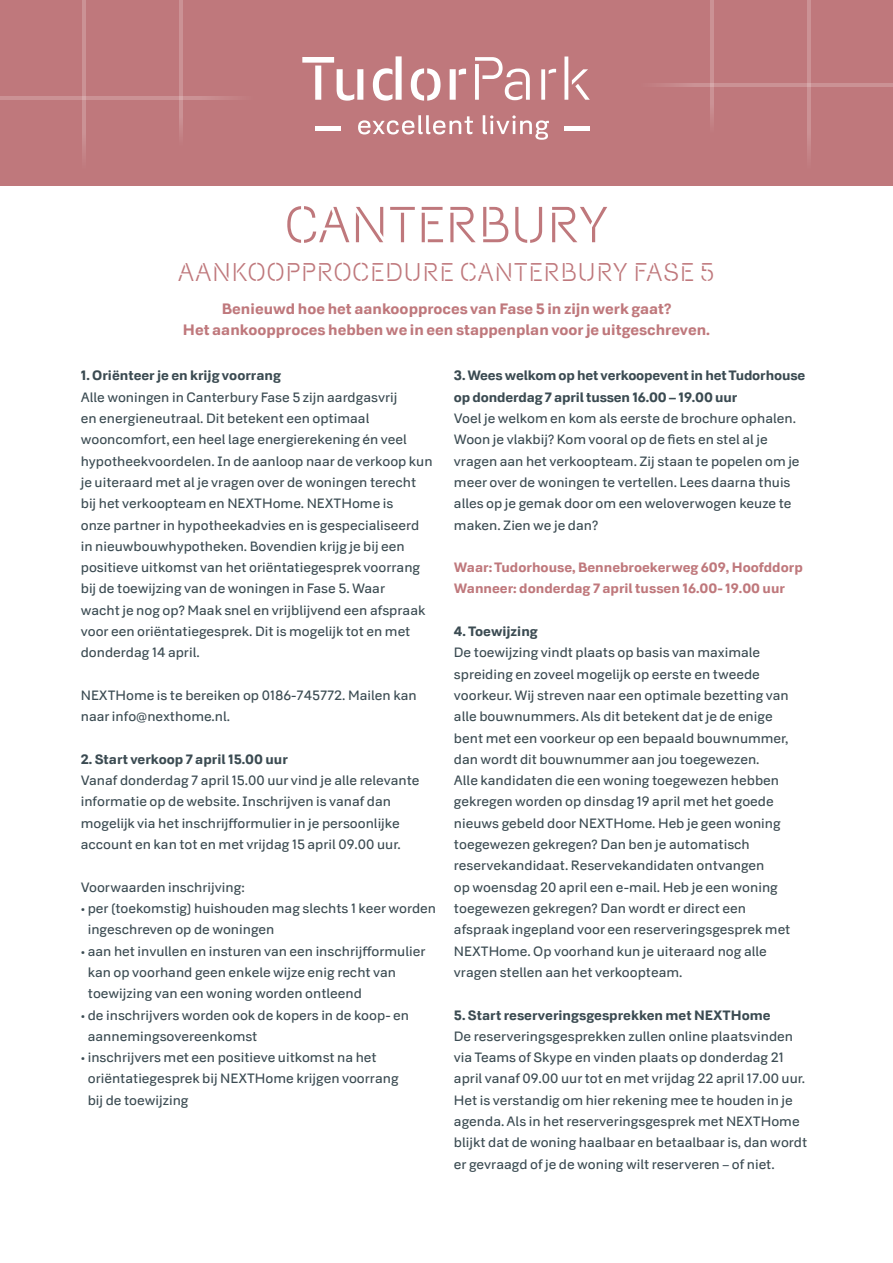
<style>
.page{position:relative;width:893px;height:1263px;background:#fff}
.page>*{position:absolute;margin:0;border:0;box-sizing:border-box;transform-origin:0 0}
.t1{font:300 50.55px "Doctrine Stencil";color:#bf787c}
.t2{font:300 25.5px "Doctrine Stencil";letter-spacing:.02em;color:#bf787c}
.t3{font:700 15px "Doctrine";color:#bf787c}
.t4{font:13.5px/21.3px "Doctrine";color:#3b4b52}
.t5{font:700 13.5px/21.3px "Doctrine";letter-spacing:-.005em;color:#3b4b52}
.t6{font:700 13.5px "Doctrine";color:#bf787c}
</style>
<div class="page">
<div style="left:0;top:0;width:893px;height:185px;background:#bf787c"></div>
<svg style="left:302px;top:57px;width:61px;height:44px"></svg>
<svg style="left:373px;top:56px;width:29px;height:45px"></svg>
<svg style="left:411px;top:68px;width:30px;height:33px"></svg>
<svg style="left:450px;top:69px;width:16px;height:31px"></svg>
<svg style="left:475px;top:57px;width:55px;height:43px"></svg>
<svg style="left:541px;top:69px;width:15px;height:31px"></svg>
<svg style="left:564px;top:57px;width:26px;height:43px"></svg>
<svg style="left:358px;top:115px;width:115px;height:19px"></svg>
<svg style="left:483px;top:115px;width:66px;height:25px"></svg>
<hr style="left:564px;top:126px;width:26px;height:4px;background:#fff">
<hr style="left:315px;top:126px;width:25px;height:4px;background:#fff">
<svg style="left:179px;top:0;width:4px;height:134px"></svg>
<svg style="left:710px;top:0;width:4px;height:122px"></svg>
<svg style="left:82px;top:0;width:4px;height:155px"></svg>
<svg style="left:807px;top:0;width:4px;height:155px"></svg>
<svg style="left:0;top:96px;width:232px;height:4px"></svg>
<hr style="left:629px;top:84px;width:264px;height:3px;background:#fff">
<p class="t1" style="left:284px;top:196px;width:326px">CANTERBURY</p>
<p class="t2" style="left:178px;top:258px;width:538px">AANKOOPPROCEDURE CANTERBURY FASE 5</p>
<p class="t3" style="left:222px;top:300px;width:451px">Benieuwd hoe het aankoopproces van Fase 5 in zijn werk gaat?</p>
<p class="t3" style="left:183px;top:321px;width:529px">Het aankoopproces hebben we in een stappenplan voor je uitgeschreven.</p>
<p class="t5" style="left:81px;top:365px;width:202px">1. Oriënteer je en krijg voorrang</p>
<p class="t4" style="left:81px;top:387px;width:353px">Alle woningen in Canterbury Fase 5 zijn aardgasvrij<br>en energieneutraal. Dit betekent een optimaal wooncomfort, een heel lage energierekening én veel hypotheekvoordelen. In de aanloop naar de verkoop kun je uiteraard met al je vragen over de woningen terecht bij het verkoopteam en NEXTHome. NEXTHome is<br>onze partner in hypotheekadvies en is gespecialiseerd in nieuwbouwhypotheken. Bovendien krijg je bij een positieve uitkomst van het oriëntatiegesprek voorrang bij de toewijzing van de woningen in Fase 5. Waar<br>wacht je nog op? Maak snel en vrijblijvend een afspraak voor een oriëntatiegesprek. Dit is mogelijk tot en met donderdag 14 april.</p>
<p class="t4" style="left:81px;top:685px;width:337px">NEXTHome is te bereiken op 0186-745772. Mailen kan naar info@nexthome.nl.</p>
<p class="t5" style="left:81px;top:749px;width:209px">2. Start verkoop 7 april 15.00 uur</p>
<p class="t4" style="left:81px;top:770px;width:340px">Vanaf donderdag 7 april 15.00 uur vind je alle relevante informatie op de website. Inschrijven is vanaf dan mogelijk via het inschrijfformulier in je persoonlijke account en kan tot en met vrijdag 15 april 09.00 uur.</p>
<p class="t4" style="left:81px;top:876px;width:165px">Voorwaarden inschrijving:</p>
<p class="t4" style="left:88px;top:898px;width:350px;text-indent:-7px">• per (toekomstig) huishouden mag slechts 1 keer worden ingeschreven op de woningen</p>
<p class="t4" style="left:88px;top:940px;width:339px;text-indent:-7px">• aan het invullen en insturen van een inschrijfformulier kan op voorhand geen enkele wijze enig recht van toewijzing van een woning worden ontleend</p>
<p class="t4" style="left:88px;top:1004px;width:323px;text-indent:-7px">• de inschrijvers worden ook de kopers in de koop- en aannemingsovereenkomst</p>
<p class="t4" style="left:88px;top:1047px;width:312px;text-indent:-7px">• inschrijvers met een positieve uitkomst na het oriëntatiegesprek bij NEXTHome krijgen voorrang bij de toewijzing</p>
<p class="t5" style="left:454px;top:365px;width:353px">3. Wees welkom op het verkoopevent in het Tudorhouse op donderdag 7 april tussen 16.00 – 19.00 uur</p>
<p class="t4" style="left:454px;top:408px;width:347px">Voel je welkom en kom als eerste de brochure ophalen.<br>Woon je vlakbij? Kom vooral op de fiets en stel al je vragen aan het verkoopteam. Zij staan te popelen om je meer over de woningen te vertellen. Lees daarna thuis alles op je gemak door om een weloverwogen keuze te maken. Zien we je dan?</p>
<p class="t6" style="left:454px;top:560px;width:350px">Waar: Tudorhouse, Bennebroekerweg 609, Hoofddorp</p>
<p class="t6" style="left:454px;top:581px;width:333px">Wanneer: donderdag 7 april tussen 16.00- 19.00 uur</p>
<p class="t5" style="left:454px;top:621px;width:85px">4. Toewijzing</p>
<p class="t4" style="left:454px;top:642px;width:338px">De toewijzing vindt plaats op basis van maximale spreiding en zoveel mogelijk op eerste en tweede voorkeur. Wij streven naar een optimale bezetting van alle bouwnummers. Als dit betekent dat je de enige bent met een voorkeur op een bepaald bouwnummer, dan wordt dit bouwnummer aan jou toegewezen.<br>Alle kandidaten die een woning toegewezen hebben gekregen worden op dinsdag 19 april met het goede nieuws gebeld door NEXTHome. Heb je geen woning toegewezen gekregen? Dan ben je automatisch reservekandidaat. Reservekandidaten ontvangen<br>op woensdag 20 april een e-mail. Heb je een woning toegewezen gekregen? Dan wordt er direct een afspraak ingepland voor een reserveringsgesprek met NEXTHome. Op voorhand kun je uiteraard nog alle vragen stellen aan het verkoopteam.</p>
<p class="t5" style="left:454px;top:1004px;width:318px">5. Start reserveringsgesprekken met NEXTHome</p>
<p class="t4" style="left:454px;top:1026px;width:355px">De reserveringsgesprekken zullen online plaatsvinden via Teams of Skype en vinden plaats op donderdag 21 april vanaf 09.00 uur tot en met vrijdag 22 april 17.00 uur.<br>Het is verstandig om hier rekening mee te houden in je agenda. Als in het reserveringsgesprek met NEXTHome blijkt dat de woning haalbaar en betaalbaar is, dan wordt er gevraagd of je de woning wilt reserveren – of niet.</p>
</div>
